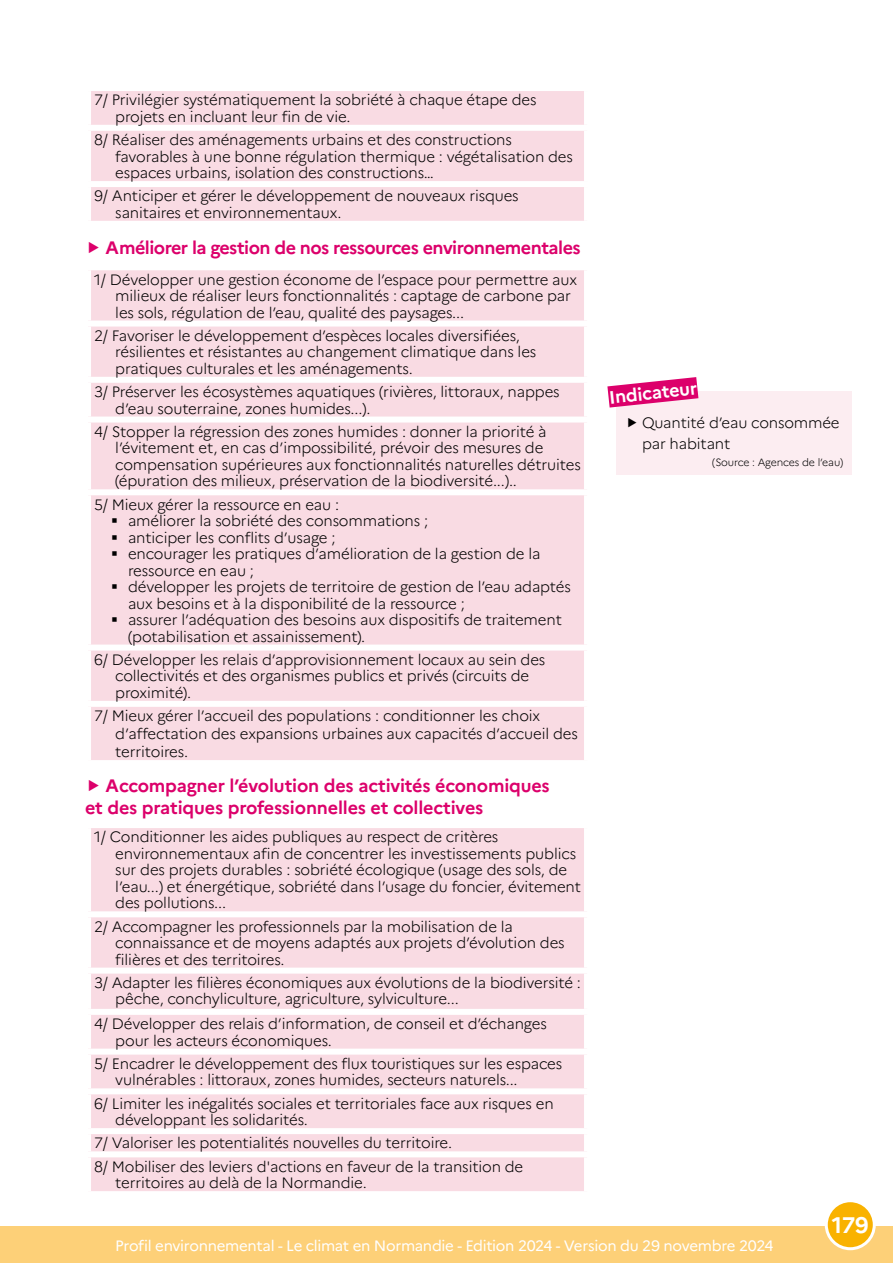
<style>
.page{position:relative;width:893px;height:1263px;background:#fff}
.page>*{position:absolute;margin:0;border:0;box-sizing:border-box;transform-origin:0 0}
.t1{font:700 22.5px "Marianne";color:#fff}
.Texte{font:700 18px/21.6px "Marianne";letter-spacing:-.015em;color:#dc006b}
.Texte-2{font:700 18px "Marianne";color:#fff}
.Puces_enjeux{font:300 15px/16.5px "Marianne";letter-spacing:-.01em;color:#000}
.t2{font:15px "Marianne";letter-spacing:-.02em;color:#fff}
.Source{font:300 10.5px "Marianne";letter-spacing:-.01em;color:#000}
</style>
<div class="page">
<div style="left:0;top:1226px;width:893px;height:37px;background:#fdd078"></div>
<div style="left:826px;top:1201px;width:48px;height:48px;background:#f9b200;border-radius:50%"></div>
<div style="left:825px;top:1199px;width:51px;height:51px;border:3px solid #fff;border-radius:50%"></div>
<div style="left:91px;top:270px;width:493px;height:490px;background:#f9dbe3"></div>
<div style="left:85px;top:320px;width:505px;height:6px;background:#fff"></div>
<div style="left:85px;top:377px;width:505px;height:6px;background:#fff"></div>
<div style="left:85px;top:416px;width:505px;height:6px;background:#fff"></div>
<div style="left:85px;top:489px;width:505px;height:6px;background:#fff"></div>
<div style="left:85px;top:644px;width:505px;height:6px;background:#fff"></div>
<div style="left:85px;top:701px;width:505px;height:6px;background:#fff"></div>
<div style="left:91px;top:828px;width:493px;height:363px;background:#f9dbe3"></div>
<div style="left:85px;top:911px;width:505px;height:6px;background:#fff"></div>
<div style="left:85px;top:967px;width:505px;height:6px;background:#fff"></div>
<div style="left:85px;top:1009px;width:505px;height:6px;background:#fff"></div>
<div style="left:85px;top:1048px;width:505px;height:6px;background:#fff"></div>
<div style="left:85px;top:1088px;width:505px;height:6px;background:#fff"></div>
<div style="left:85px;top:1128px;width:505px;height:6px;background:#fff"></div>
<div style="left:85px;top:1151px;width:505px;height:6px;background:#fff"></div>
<div style="left:91px;top:91px;width:493px;height:130px;background:#f9dbe3"></div>
<div style="left:85px;top:125px;width:505px;height:6px;background:#fff"></div>
<div style="left:85px;top:181px;width:505px;height:6px;background:#fff"></div>
<div style="left:616px;top:391px;width:236px;height:83px;background:#fcedf1"></div>
<svg style="left:607px;top:377px;width:91px;height:31px"></svg>
<svg style="left:112px;top:518px;width:5px;height:5px"></svg>
<svg style="left:112px;top:535px;width:5px;height:4px"></svg>
<svg style="left:112px;top:551px;width:5px;height:5px"></svg>
<svg style="left:112px;top:584px;width:5px;height:5px"></svg>
<svg style="left:112px;top:617px;width:5px;height:5px"></svg>
<p class="Puces_enjeux" style="left:115px;top:91px;width:423px;text-indent:-21px">7/ Privilégier systématiquement la sobriété à chaque étape des projets en incluant leur fin de vie.</p>
<p class="Puces_enjeux" style="left:115px;top:130px;width:459px;text-indent:-21px">8/ Réaliser des aménagements urbains et des constructions favorables à une bonne régulation thermique : végétalisation des espaces urbains, isolation des constructions…</p>
<p class="Puces_enjeux" style="left:115px;top:187px;width:405px;text-indent:-21px">9/ Anticiper et gérer le développement de nouveaux risques sanitaires et environnementaux.</p>
<p class="Texte" style="left:106px;top:235px;width:477px">Améliorer la gestion de nos ressources environnementales</p>
<p class="Puces_enjeux" style="left:115px;top:270px;width:463px;text-indent:-21px">1/ Développer une gestion économe de l’espace pour permettre aux milieux de réaliser leurs fonctionnalités : captage de carbone par les sols, régulation de l’eau, qualité des paysages...</p>
<p class="Puces_enjeux" style="left:115px;top:326px;width:423px;text-indent:-21px">2/ Favoriser le développement d’espèces locales diversifiées, résilientes et résistantes au changement climatique dans les pratiques culturales et les aménagements.</p>
<p class="Puces_enjeux" style="left:115px;top:382px;width:446px;text-indent:-21px">3/ Préserver les écosystèmes aquatiques (rivières, littoraux, nappes d’eau souterraine, zones humides...).</p>
<p class="Puces_enjeux" style="left:115px;top:422px;width:467px;text-indent:-21px">4/ Stopper la régression des zones humides : donner la priorité à l’évitement et, en cas d’impossibilité, prévoir des mesures de compensation supérieures aux fonctionnalités naturelles détruites (épuration des milieux, préservation de la biodiversité...)..</p>
<p class="Puces_enjeux" style="left:94px;top:495px;width:247px">5/ Mieux gérer la ressource en eau :</p>
<p class="Puces_enjeux" style="left:128px;top:511px;width:302px">améliorer la sobriété des consommations ;</p>
<p class="Puces_enjeux" style="left:128px;top:528px;width:209px">anticiper les conflits d’usage ;</p>
<p class="Puces_enjeux" style="left:128px;top:544px;width:414px">encourager les pratiques d’amélioration de la gestion de la ressource en eau ;</p>
<p class="Puces_enjeux" style="left:128px;top:577px;width:444px">développer les projets de territoire de gestion de l’eau adaptés aux besoins et à la disponibilité de la ressource ;</p>
<p class="Puces_enjeux" style="left:128px;top:610px;width:435px">assurer l’adéquation des besoins aux dispositifs de traitement (potabilisation et assainissement).</p>
<p class="Puces_enjeux" style="left:115px;top:650px;width:432px;text-indent:-21px">6/ Développer les relais d’approvisionnement locaux au sein des collectivités et des organismes publics et privés (circuits de proximité).</p>
<p class="Puces_enjeux" style="left:115px;top:705px;width:464px;line-height:18px;text-indent:-21px">7/ Mieux gérer l’accueil des populations : conditionner les choix d’affectation des expansions urbaines aux capacités d’accueil des territoires.</p>
<p class="Texte" style="left:85px;top:773px;width:466px;text-indent:21px">Accompagner l’évolution des activités économiques et des pratiques professionnelles et collectives</p>
<p class="Puces_enjeux" style="left:115px;top:827px;width:467px;text-indent:-21px">1/ Conditionner les aides publiques au respect de critères environnementaux afin de concentrer les investissements publics sur des projets durables : sobriété écologique (usage des sols, de l’eau...) et énergétique, sobriété dans l’usage du foncier, évitement des pollutions...</p>
<p class="Puces_enjeux" style="left:115px;top:917px;width:451px;text-indent:-21px">2/ Accompagner les professionnels par la mobilisation de la connaissance et de moyens adaptés aux projets d’évolution des filières et des territoires.</p>
<p class="Puces_enjeux" style="left:115px;top:973px;width:467px;text-indent:-21px">3/ Adapter les filières économiques aux évolutions de la biodiversité : pêche, conchyliculture, agriculture, sylviculture...</p>
<p class="Puces_enjeux" style="left:115px;top:1014px;width:433px;text-indent:-21px">4/ Développer des relais d’information, de conseil et d’échanges pour les acteurs économiques.</p>
<p class="Puces_enjeux" style="left:115px;top:1054px;width:448px;text-indent:-21px">5/ Encadrer le développement des flux touristiques sur les espaces vulnérables : littoraux, zones humides, secteurs naturels...</p>
<p class="Puces_enjeux" style="left:115px;top:1094px;width:440px;text-indent:-21px">6/ Limiter les inégalités sociales et territoriales face aux risques en développant les solidarités.</p>
<p class="Puces_enjeux" style="left:94px;top:1133px;width:360px">7/ Valoriser les potentialités nouvelles du territoire.</p>
<p class="Puces_enjeux" style="left:115px;top:1157px;width:409px;text-indent:-21px">8/ Mobiliser des leviers d'actions en faveur de la transition de territoires au delà de la Normandie.</p>
<p class="Texte-2" style="left:607px;top:383px;width:90px;rotate:-6deg">Indicateur</p>
<p class="Puces_enjeux" style="left:642px;top:411px;width:199px;line-height:21px">Quantité d’eau consommée par habitant</p>
<p class="Source" style="left:712px;top:454px;width:132px">(Source : Agences de l’eau)</p>
<h1 class="t1" style="left:832px;top:1208px;width:38px">179</h1>
<p class="t2" style="left:115px;top:1234px;width:660px">Profil environnemental - Le climat en Normandie - Edition 2024 - Version du 29 novembre 2024</p>
</div>
